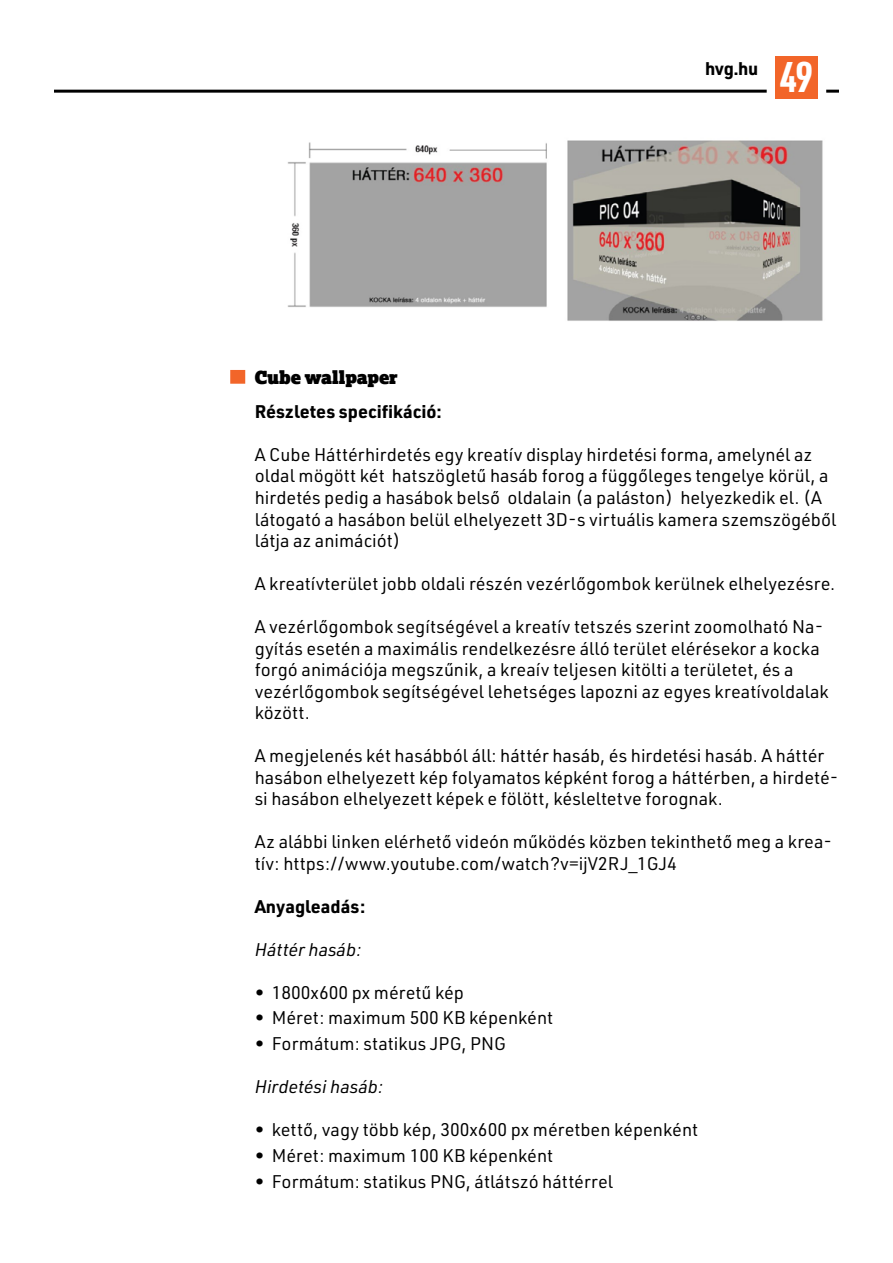
<style>
.page{position:relative;width:893px;height:1263px;background:#fff}
.page>*{position:absolute;margin:0;border:0;box-sizing:border-box;transform-origin:0 0}
.t1{font:700 42px "URWDIN Cond";color:#fff}
.t2{font:18px/21.6px "URWDIN";color:#000}
.t3{font:700 18px "URWDIN";color:#000}
.t4{font:italic 18px "URWDIN";color:#000}
.t5{font:18px "Lexia Advertising";color:#000}
</style>
<div class="page">
<hr style="left:54px;top:90px;width:713px;height:3px;background:#000">
<svg style="left:826px;top:90px;width:13px;height:3px"></svg>
<div style="left:775px;top:56px;width:43px;height:43px;background:#f26529"></div>
<div style="left:230px;top:370px;width:15px;height:14px;background:#f26529"></div>
<img style="left:287px;top:140px;width:536px;height:181px">
<p class="t3" style="left:705px;top:56px;width:55px">hvg.hu</p>
<h1 class="t1" style="left:780px;top:48px;width:35px">49</h1>
<p class="t5" style="left:255px;top:365px;width:145px">Cube wallpaper</p>
<p class="t3" style="left:255px;top:399px;width:189px">Részletes specifikáció:</p>
<p class="t2" style="left:255px;top:443px;width:583px">A Cube Háttérhirdetés egy kreatív display hirdetési forma, amelynél az oldal mögött két hatszögletű hasáb forog a függőleges tengelye körül, a hirdetés pedig a hasábok belső oldalain (a paláston) helyezkedik el. (A látogató a hasábon belül elhelyezett 3D-s virtuális kamera szemszögéből látja az animációt)</p>
<p class="t2" style="left:255px;top:572px;width:582px">A kreatívterület jobb oldali részén vezérlőgombok kerülnek elhelyezésre.</p>
<p class="t2" style="left:255px;top:615px;width:575px">A vezérlőgombok segítségével a kreatív tetszés szerint zoomolható Na&shy;gyítás esetén a maximális rendelkezésre álló terület elérésekor a kocka forgó animációja megszűnik, a kreaív teljesen kitölti a területet, és a vezérlőgombok segítségével lehetséges lapozni az egyes kreatívoldalak között.</p>
<p class="t2" style="left:255px;top:744px;width:585px">A megjelenés két hasábból áll: háttér hasáb, és hirdetési hasáb. A háttér hasábon elhelyezett kép folyamatos képként forog a háttérben, a hirdeté&shy;si hasábon elhelyezett képek e fölött, késleltetve forognak.</p>
<p class="t2" style="left:255px;top:830px;width:579px">Az alábbi linken elérhető videón működés közben tekinthető meg a krea&shy;tív: https://www.youtube.com/watch?v=ijV2RJ_1GJ4</p>
<p class="t3" style="left:255px;top:894px;width:112px">Anyagleadás:</p>
<p class="t4" style="left:255px;top:937px;width:108px">Háttér hasáb:</p>
<p class="t2" style="left:255px;top:981px;width:211px">• 1800x600 px méretű kép</p>
<p class="t2" style="left:255px;top:1006px;width:300px">• Méret: maximum 500 KB képenként</p>
<p class="t2" style="left:255px;top:1032px;width:253px">• Formátum: statikus JPG, PNG</p>
<p class="t4" style="left:255px;top:1075px;width:130px">Hirdetési hasáb:</p>
<p class="t2" style="left:255px;top:1118px;width:445px">• kettő, vagy több kép, 300x600 px méretben képenként</p>
<p class="t2" style="left:255px;top:1144px;width:300px">• Méret: maximum 100 KB képenként</p>
<p class="t2" style="left:255px;top:1170px;width:360px">• Formátum: statikus PNG, átlátszó háttérrel</p>
</div>
